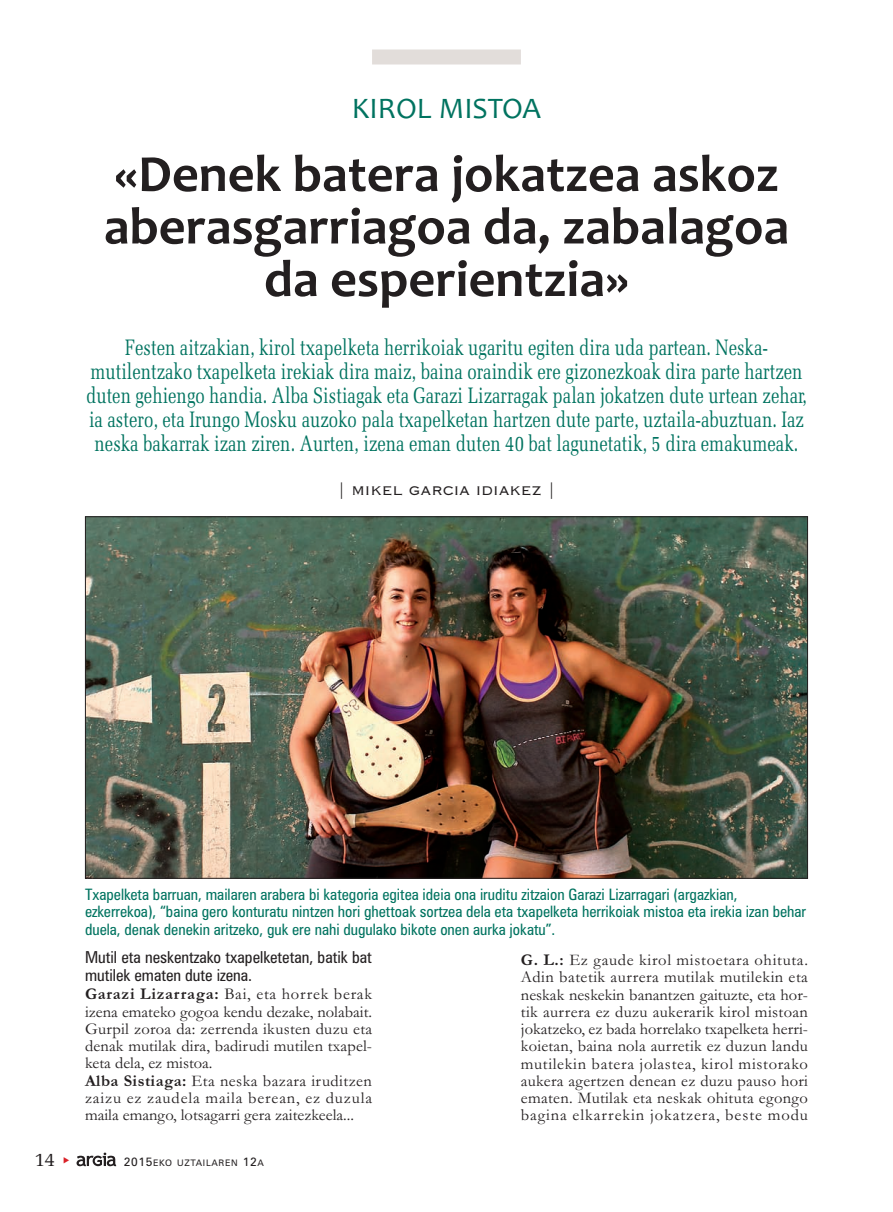
<style>
.page{position:relative;width:893px;height:1212px;background:#fff}
.page>*{position:absolute;margin:0;border:0;box-sizing:border-box;transform-origin:0 0}
.t1{font:700 52.5px/52.5px "Candara";color:#231f20;text-align:center}
.t2{font:30px "Candara";color:#007360}
.t3{font:22.5px/24px "Memoir Condensed";letter-spacing:-.005em;color:#007360;text-align:center}
.t4{font:19.5px "Memoir";color:#231f20}
.t5{font:16.5px/17.2px "Garamond";letter-spacing:.02em;color:#231f20}
.t6{font:condensed 16.5px/17.2px "Zurich BT";color:#231f20}
.t7{font:16.5px "Copperplate Gothic BT";color:#231f20}
.t8{font:condensed 15.75px/17.2px "Zurich BT";color:#007360}
.t9{font:9px "Zurich BT";letter-spacing:.075em;color:#231f20}
.s1{font-weight:700}
.s2{font-size:12px}
</style>
<div class="page">
<svg style="left:77px;top:1152px;width:39px;height:14px"></svg>
<div style="left:372px;top:50px;width:149px;height:15px;background:#e2ddda"></div>
<img style="left:87px;top:518px;width:719px;height:359px">
<h2 class="t2" style="left:352px;top:97px;width:191px">KIROL MISTOA</h2>
<h1 class="t1" style="left:104px;top:153px;width:687px">«Denek batera jokatzea askoz aberasgarriagoa da, zabalagoa da esperientzia»</h1>
<p class="t3" style="left:86px;top:337px;width:722px">Festen aitzakian, kirol txapelketa herrikoiak ugaritu egiten dira uda partean. Neska&shy;mutilentzako txapelketa irekiak dira maiz, baina oraindik ere gizonezkoak dira parte hartzen duten gehiengo handia. Alba Sistiagak eta Garazi Lizarragak palan jokatzen dute urtean zehar, ia astero, eta Irungo Mosku auzoko pala txapelketan hartzen dute parte, uztaila-abuztuan. Iaz neska bakarrak izan ziren. Aurten, izena eman duten 40 bat lagunetatik, 5 dira emakumeak.</p>
<p class="t7" style="left:337px;top:479px;width:220px">| MIKEL GARCIA IDIAKEZ |</p>
<p class="t8" style="left:85px;top:887px;width:723px">Txapelketa barruan, mailaren arabera bi kategoria egitea ideia ona iruditu zitzaion Garazi Lizarragari (argazkian, ezkerrekoa), “baina gero konturatu nintzen hori ghettoak sortzea dela eta txapelketa herrikoiak mistoa eta irekia izan behar duela, denak denekin aritzeko, guk ere nahi dugulako bikote onen aurka jokatu”.</p>
<p class="t6" style="left:85px;top:950px;width:288px">Mutil eta neskentzako txapelketetan, batik bat mutilek ematen dute izena.</p>
<p class="t5" style="left:85px;top:987px;width:289px"><span class="s1">Garazi Lizarraga:</span> Bai, eta horrek berak izena emateko gogoa kendu dezake, nolabait.<br>Gurpil zoroa da: zerrenda ikusten duzu eta denak mutilak dira, badirudi mutilen txapel&shy;keta dela, ez mistoa.<br><span class="s1">Alba Sistiaga:</span> Eta neska bazara iruditzen zaizu ez zaudela maila berean, ez duzula maila emango, lotsagarri gera zaitezkeela...</p>
<p class="t4" style="left:35px;top:1147px;width:22px">14</p>
<p class="t9" style="left:124px;top:1160px;width:141px"><span class="s2">2015</span>EKO UZTAILAREN <span class="s2">12</span>A</p>
<p class="t5" style="left:521px;top:953px;width:289px;text-align:justify"><span class="s1">G. L.:</span> Ez gaude kirol mistoetara ohituta.<br>Adin batetik aurrera mutilak mutilekin eta neskak neskekin banantzen gaituzte, eta hor&shy;tik aurrera ez duzu aukerarik kirol mistoan jokatzeko, ez bada horrelako txapelketa herri&shy;koietan, baina nola aurretik ez duzun landu mutilekin batera jolastea, kirol mistorako aukera agertzen denean ez duzu pauso hori ematen. Mutilak eta neskak ohituta egongo bagina elkarrekin jokatzera, beste modu</p>
</div>
